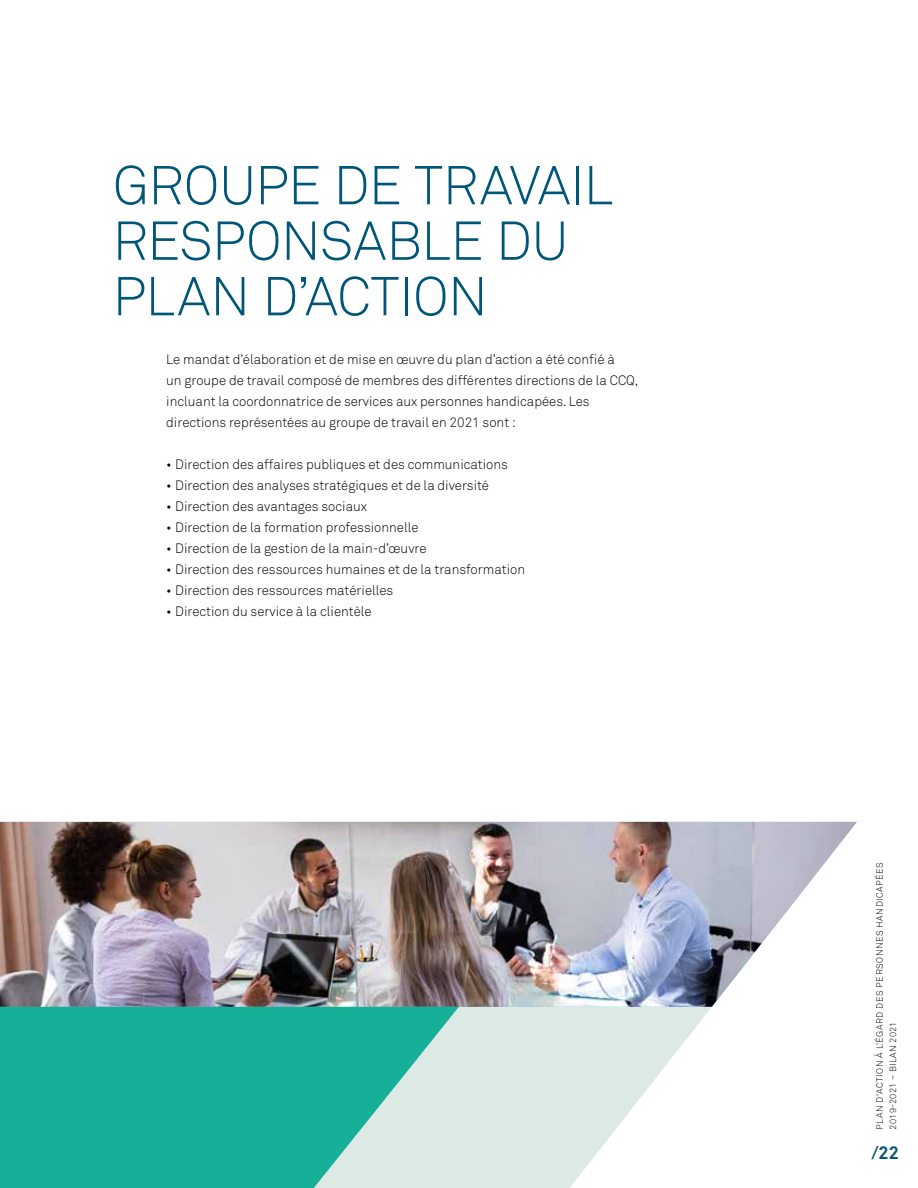
<style>
.page{position:relative;width:918px;height:1188px;background:#fff}
.page>*{position:absolute;margin:0;border:0;box-sizing:border-box;transform-origin:0 0}
.t1{font:300 54px/55.5px "Akkurat Pro";letter-spacing:-.01em;color:#005679}
.t2{font:700 18px "Akkurat Pro";color:#085677}
.t3{font:300 13.5px/21px "Akkurat Pro";color:#000}
.t4{font:300 9px/13.2px "Akkurat Pro";letter-spacing:.06em;color:#000}
</style>
<div class="page">
<div style="left:0;top:1002px;width:550px;height:186px;background:#16b099"></div>
<svg style="left:314px;top:1007px;width:397px;height:181px;fill:#dde9e4"></svg>
<img style="left:0;top:822px;width:857px;height:185px">
<h1 class="t1" style="left:113px;top:158px;width:502px">GROUPE DE TRAVAIL<br>RESPONSABLE DU<br>PLAN D’ACTION</h1>
<p class="t3" style="left:166px;top:349px;width:474px">Le mandat d’élaboration et de mise en œuvre du plan d’action a été confié à<br>un groupe de travail composé de membres des différentes directions de la CCQ, incluant la coordonnatrice de services aux personnes handicapées. Les directions représentées au groupe de travail en 2021 sont :</p>
<p class="t3" style="left:166px;top:454px;width:343px">• Direction des affaires publiques et des communications</p>
<p class="t3" style="left:166px;top:475px;width:324px">• Direction des analyses stratégiques et de la diversité</p>
<p class="t3" style="left:166px;top:496px;width:202px">• Direction des avantages sociaux</p>
<p class="t3" style="left:166px;top:517px;width:254px">• Direction de la formation professionnelle</p>
<p class="t3" style="left:166px;top:538px;width:262px">• Direction de la gestion de la main-d’œuvre</p>
<p class="t3" style="left:166px;top:559px;width:360px">• Direction des ressources humaines et de la transformation</p>
<p class="t3" style="left:166px;top:580px;width:229px">• Direction des ressources matérielles</p>
<p class="t3" style="left:166px;top:601px;width:207px">• Direction du service à la clientèle</p>
<p class="t4" style="left:873px;top:1130px;width:269px;rotate:-90deg">PLAN D’ACTION À L’ÉGARD DES PERSONNES HANDICAPÉES<br>2019-2021 – BILAN 2021</p>
<h2 class="t2" style="left:872px;top:1141px;width:29px">/22</h2>
</div>
